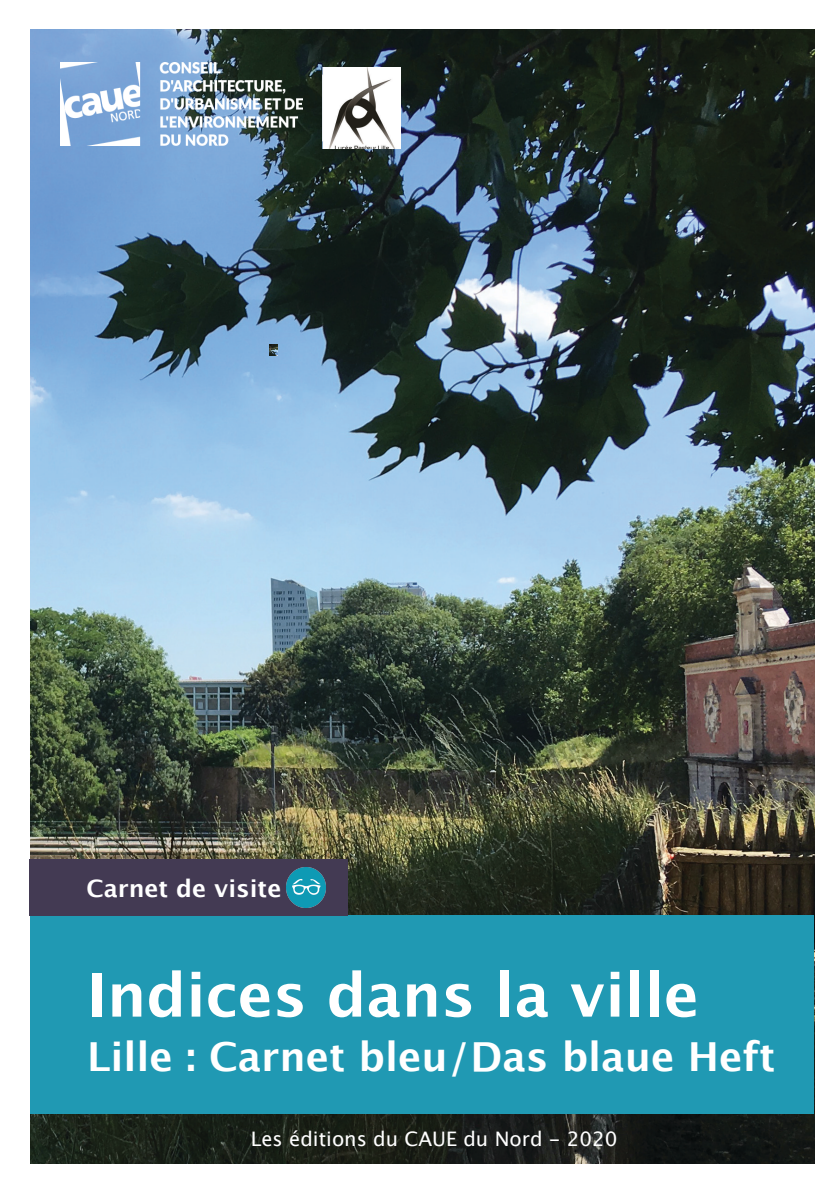
<style>
.page{position:relative;width:840px;height:1191px;background:#fff}
.page>*{position:absolute;margin:0;border:0;box-sizing:border-box;transform-origin:0 0}
.t1{font:700 60px "Lucida Grande";color:#fff}
.t2{font:700 40px "Lucida Grande";color:#fff}
.t3{font:700 24px "Lucida Grande";color:#fff}
.t4{font:20px "Lucida Grande";color:#fff}
</style>
<div class="page">
<img style="left:31px;top:29px;width:782px;height:1134px">
<div style="left:30px;top:915px;width:782px;height:199px;background:#2099b3"></div>
<img style="left:60px;top:62px;width:242px;height:83px">
<div style="left:30px;top:859px;width:318px;height:56px;background:#433a53"></div>
<img style="left:286px;top:867px;width:39px;height:40px">
<svg style="left:269px;top:344px;width:8px;height:11px"></svg>
<img style="left:322px;top:67px;width:78px;height:82px">
<p class="t3" style="left:86px;top:878px;width:234px">Carnet de visite e</p>
<h1 class="t1" style="left:87px;top:969px;width:613px">Indices dans la ville</h1>
<p class="t2" style="left:87px;top:1039px;width:689px">Lille : Carnet bleu/Das blaue Heft</p>
<p class="t4" style="left:251px;top:1130px;width:368px">Les éditions du CAUE du Nord - 2020</p>
</div>
